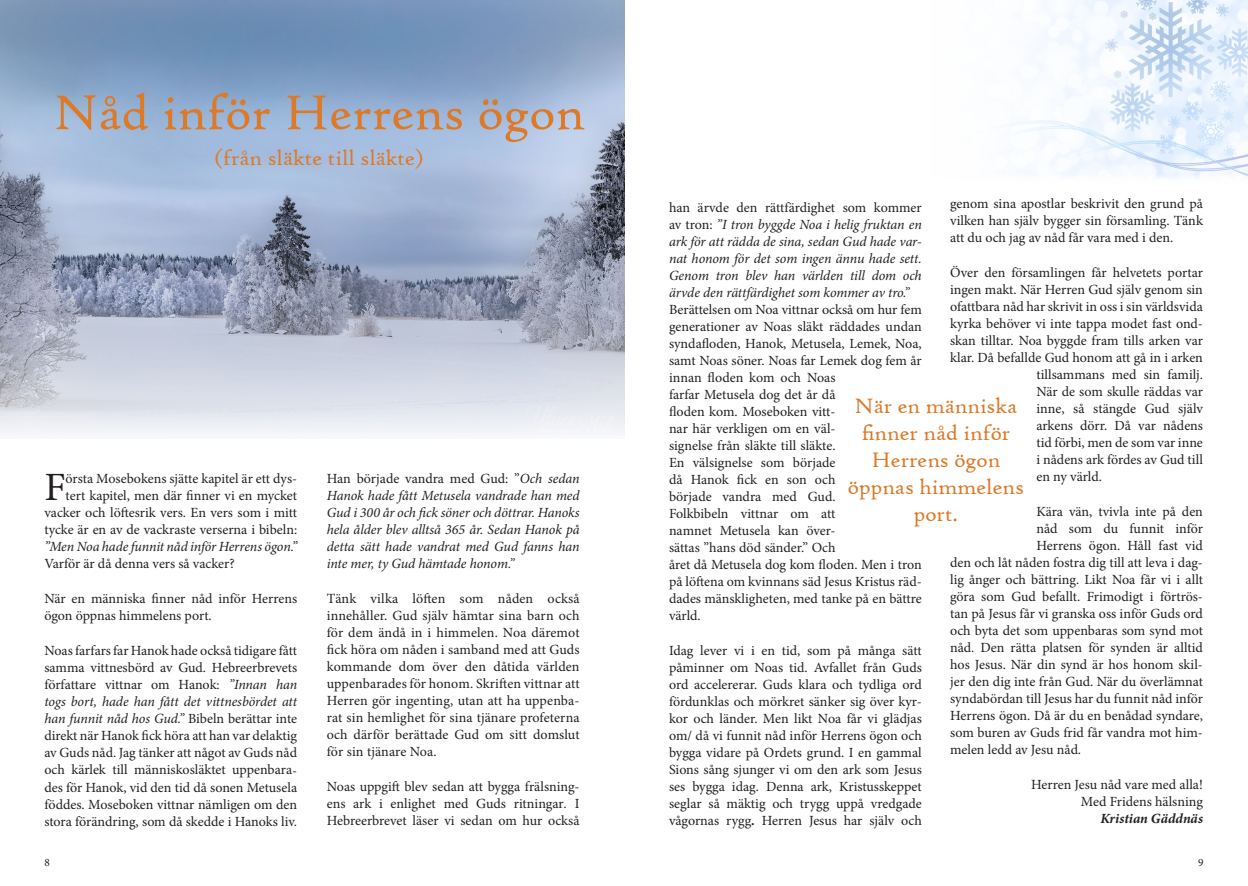
<style>
.page{position:relative;width:1248px;height:886px;background:#fff}
.page>*{position:absolute;margin:0;border:0;box-sizing:border-box;transform-origin:0 0}
.t1{font:52.5px "High Tower Text";color:#dc7a28}
.t2{font:40.12px "Minion Pro";color:#231f20}
.t3{font:22.5px/27px "High Tower Text";color:#dc7a28;text-align:center}
.t4{font:14px/17px "Minion Pro";color:#231f20;text-align:justify}
.t5{font:italic 14px/17px "Minion Pro";letter-spacing:-.005em;color:#231f20;text-align:justify}
.t6{font:italic 700 14px "Minion Pro";color:#231f20}
.t7{font:11.25px "Minion Pro";color:#231f20}
.s1{font-style:italic}
.s2{font-style:normal}
.s3{font-weight:700}
</style>
<div class="page">
<img style="left:0;top:0;width:624px;height:434px">
<img style="left:1004px;top:0;width:243px;height:179px">
<h1 class="t1" style="left:53px;top:82px;width:533px">Nåd inför Herrens ögon</h1>
<h3 class="t3" style="left:214px;top:145px;width:211px">(från släkte till släkte)</h3>
<p class="t4" style="left:44px;top:470px;width:254px;text-align:right">örsta Mosebokens sjätte kapitel är ett dys&shy;tert kapitel, men där finner vi en mycket vacker och löftesrik vers. En vers som i mitt tycke är en av de vackraste verserna i bibeln:</p>
<p class="t5" style="left:44px;top:538px;width:254px">”Men Noa hade funnit nåd inför Herrens ögon.”</p>
<p class="t4" style="left:44px;top:555px;width:192px">Varför är då denna vers så vacker?</p>
<p class="t4" style="left:44px;top:590px;width:254px">När en människa finner nåd inför Herrens ögon öppnas himmelens port.</p>
<p class="t4" style="left:44px;top:642px;width:254px">Noas farfars far Hanok hade också tidigare fått samma vittnesbörd av Gud. Hebreerbrevets författare vittnar om Hanok: <span class="s1">”Innan han togs bort, hade han fått det vittnesbördet att han funnit nåd hos Gud.”</span> Bibeln berättar inte direkt när Hanok fick höra att han var delaktig av Guds nåd. Jag tänker att något av Guds nåd och kärlek till människosläktet uppenbara&shy;des för Hanok, vid den tid då sonen Metusela föddes. Moseboken vittnar nämligen om den stora förändring, som då skedde i Hanoks liv.</p>
<h2 class="t2" style="left:44px;top:461px;width:23px">F</h2>
<p class="t5" style="left:327px;top:470px;width:254px"><span class="s2">Han började vandra med Gud: ”</span>Och sedan Hanok hade fått Metusela vandrade han med Gud i 300 år och fick söner och döttrar. Hanoks hela ålder blev alltså 365 år. Sedan Hanok på detta sätt hade vandrat med Gud fanns han inte mer, ty Gud hämtade honom.”</p>
<p class="t4" style="left:327px;top:590px;width:254px">Tänk vilka löften som nåden också innehåller. Gud själv hämtar sina barn och för dem ändå in i himmelen. Noa däremot fick höra om nåden i samband med att Guds kommande dom över den dåtida världen uppenbarades för honom. Skriften vittnar att Herren gör ingenting, utan att ha uppenba&shy;rat sin hemlighet för sina tjänare profeterna och därför berättade Gud om sitt domslut för sin tjänare Noa.</p>
<p class="t4" style="left:327px;top:778px;width:254px">Noas uppgift blev sedan att bygga frälsning&shy;ens ark i enlighet med Guds ritningar<span class="s1">.</span> I Hebreerbrevet läser vi sedan om hur också</p>
<p class="t4" style="left:950px;top:195px;width:254px">genom sina apostlar beskrivit den grund på vilken han själv bygger sin församling. Tänk att du och jag av nåd får vara med i den.</p>
<p class="t4" style="left:950px;top:264px;width:254px">Över den församlingen får helvetets portar</p>
<p class="t4" style="left:950px;top:281px;width:254px">ingen makt. När Herren Gud själv genom sin</p>
<p class="t4" style="left:950px;top:298px;width:254px">ofattbara nåd har skrivit in oss i sin världsvida</p>
<p class="t4" style="left:950px;top:315px;width:254px">kyrka behöver vi inte tappa modet fast ond-</p>
<p class="t4" style="left:950px;top:332px;width:254px">skan tilltar. Noa byggde fram tills arken var</p>
<p class="t4" style="left:950px;top:349px;width:254px">klar. Då befallde Gud honom att gå in i arken</p>
<p class="t4" style="left:1036px;top:366px;width:168px">tillsammans med sin familj.</p>
<p class="t4" style="left:1036px;top:383px;width:168px">När de som skulle räddas var</p>
<p class="t4" style="left:1036px;top:400px;width:168px">inne, så stängde Gud själv</p>
<p class="t4" style="left:1036px;top:417px;width:168px">arkens dörr. Då var nådens</p>
<p class="t4" style="left:1036px;top:434px;width:168px">tid förbi, men de som var inne</p>
<p class="t4" style="left:1036px;top:451px;width:168px">i nådens ark fördes av Gud till</p>
<p class="t4" style="left:1036px;top:468px;width:67px">en ny värld.</p>
<p class="t4" style="left:1036px;top:503px;width:168px">Kära vän, tvivla inte på den</p>
<p class="t4" style="left:1036px;top:520px;width:168px">nåd som du funnit inför</p>
<p class="t4" style="left:1036px;top:537px;width:168px">Herrens ögon. Håll fast vid</p>
<p class="t4" style="left:950px;top:554px;width:254px">den och låt nåden fostra dig till att leva i dag-</p>
<p class="t4" style="left:950px;top:571px;width:254px">lig ånger och bättring. Likt Noa får vi i allt</p>
<p class="t4" style="left:950px;top:588px;width:254px">göra som Gud befallt. Frimodigt i förtrös-</p>
<p class="t4" style="left:950px;top:605px;width:254px">tan på Jesus får vi granska oss inför Guds ord</p>
<p class="t4" style="left:950px;top:622px;width:254px">och byta det som uppenbaras som synd mot</p>
<p class="t4" style="left:950px;top:639px;width:254px">nåd. Den rätta platsen för synden är alltid</p>
<p class="t4" style="left:950px;top:656px;width:254px">hos Jesus. När din synd är hos honom skil-</p>
<p class="t4" style="left:950px;top:673px;width:254px">jer den dig inte från Gud. När du överlämnat</p>
<p class="t4" style="left:950px;top:690px;width:254px">syndabördan till Jesus har du funnit nåd inför</p>
<p class="t4" style="left:950px;top:707px;width:254px">Herrens ögon. Då är du en benådad syndare,</p>
<p class="t4" style="left:950px;top:724px;width:254px">som buren av Guds frid får vandra mot him-</p>
<p class="t4" style="left:950px;top:741px;width:132px">melen ledd av Jesu nåd.</p>
<p class="t4" style="left:1031px;top:776px;width:173px;text-align:right">Herren Jesu nåd vare med alla!<br>Med Fridens hälsning</p>
<p class="t6" style="left:1100px;top:808px;width:104px">Kristian Gäddnäs</p>
<p class="t5" style="left:669px;top:199px;width:254px"><span class="s2">han ärvde den rättfärdighet som kommer av tron:</span> ”I tron byggde Noa i helig fruktan en ark för att rädda de sina, sedan Gud hade var&shy;nat honom för det som ingen ännu hade sett.<br>Genom tron blev han världen till dom och ärvde den rättfärdighet som kommer av tro.”</p>
<p class="t4" style="left:669px;top:301px;width:254px;text-align:left">Berättelsen om Noa vittnar också om hur fem generationer av Noas släkt räddades undan syndafloden, Hanok, Metusela, Lemek, Noa, samt Noas söner. Noas far Lemek dog fem år innan floden kom och Noas<br>farfar Metusela dog det år då<br>floden kom. Moseboken vitt-<br>nar här verkligen om en väl-<br>signelse från släkte till släkte.<br>En välsignelse som började<br>då Hanok fick en son och<br>började vandra med Gud.<br>Folkbibeln vittnar om att<br>namnet Metusela kan över-<br>sättas ”hans död sänder.” Och<br>året då Metusela dog kom floden. Men i tron på löftena om kvinnans säd Jesus Kristus räd&shy;dades mänskligheten, med tanke på en bättre värld.</p>
<p class="t4" style="left:669px;top:642px;width:254px">Idag lever vi i en tid, som på många sätt påminner om Noas tid. Avfallet från Guds ord accelererar. Guds klara och tydliga ord fördunklas och mörkret sänker sig över kyr&shy;kor och länder. Men likt Noa får vi glädjas om/ då vi funnit nåd inför Herrens ögon och bygga vidare på Ordets grund. I en gammal Sions sång sjunger vi om den ark som Jesus ses bygga idag. Denna ark, Kristusskeppet seglar så mäktig och trygg uppå vredgade vågornas rygg<span class="s3">.</span> Herren Jesus har själv och</p>
<h3 class="t3" style="left:847px;top:393px;width:177px">När en människa finner nåd inför<br>Herrens ögon öppnas himmelens port.</h3>
<p class="t7" style="left:44px;top:855px;width:7px">8</p>
<p class="t7" style="left:1197px;top:854px;width:7px">9</p>
</div>
